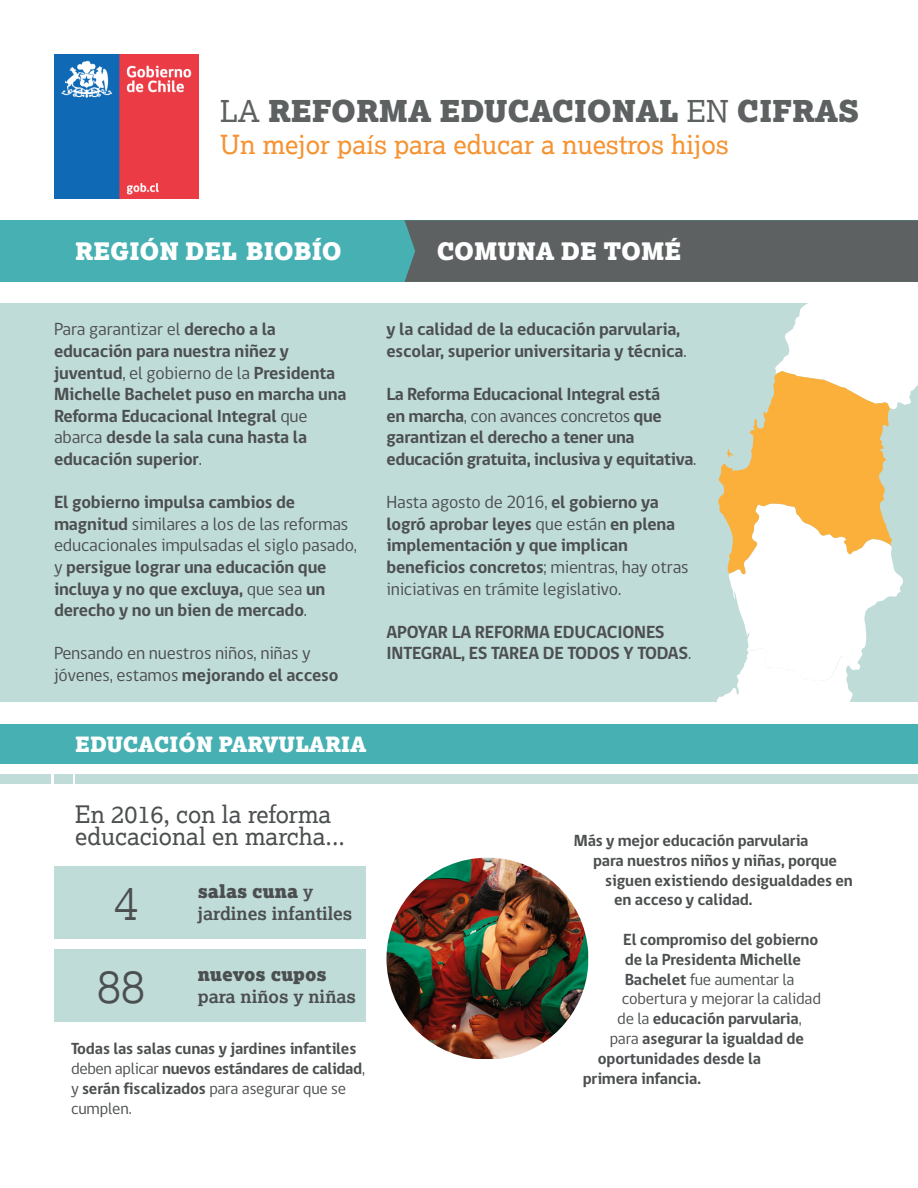
<style>
.page{position:relative;width:918px;height:1188px;background:#fff}
.page>*{position:absolute;margin:0;border:0;box-sizing:border-box;transform-origin:0 0}
.t1{font:300 46.5px/82.9px "Lexia";color:#4c4f50;text-align:center}
.t2{font:900 30px "Lexia";color:#5d6161}
.t3{font:26.25px "Lexia";color:#f69230}
.t4{font:24px/22.5px "Lexia";color:#4c4f50}
.t5{font:900 24px "Lexia";color:#fff}
.t6{font:900 21px "Lexia";color:#fff}
.t7{font:700 18px/21.6px "gob CL";letter-spacing:-.01em;color:#4c4f50}
.t8{font:18px/21.6px "gob CL";letter-spacing:-.01em;color:#4c4f50}
.t9{font:700 18px/21.6px "Lexia";color:#4c4f50}
.t10{font:900 18px "Lexia";color:#4c4f50}
.t11{font:700 16.5px/19.8px "gob CL";letter-spacing:-.01em;color:#4c4f50}
.t12{font:16.5px "gob CL";letter-spacing:-.01em;color:#4c4f50}
.s1{font-weight:400}
.s2{font-weight:700}
.s3{font-weight:900}
</style>
<div class="page">
<div style="left:0;top:303px;width:918px;height:399px;background:#c0dcd9"></div>
<img style="left:54px;top:54px;width:145px;height:145px">
<div style="left:0;top:220px;width:918px;height:62px;background:#46b0b3"></div>
<div style="left:0;top:724px;width:918px;height:39px;background:#46b0b3"></div>
<div style="left:76px;top:774px;width:842px;height:9px;background:#c0dcd9"></div>
<div style="left:54px;top:774px;width:18px;height:9px;background:#c0dcd9"></div>
<div style="left:0;top:774px;width:51px;height:9px;background:#c0dcd9"></div>
<img style="left:387px;top:858px;width:201px;height:201px">
<div style="left:54px;top:866px;width:311px;height:72px;background:#c0dcd9"></div>
<div style="left:54px;top:949px;width:311px;height:72px;background:#c0dcd9"></div>
<div style="left:405px;top:220px;width:513px;height:62px;background:#5d6161"></div>
<svg style="left:717px;top:303px;width:201px;height:399px"></svg>
<hr style="left:0;top:54px;width:1px;height:62px;background:#46b0b3">
<h2 class="t2" style="left:220px;top:91px;width:640px"><span class="s1">LA</span> REFORMA EDUCACIONAL <span class="s1">EN</span> CIFRAS</h2>
<h3 class="t3" style="left:220px;top:128px;width:510px">Un mejor país para educar a nuestros hijos</h3>
<h3 class="t5" style="left:75px;top:236px;width:268px">REGIÓN DEL BIOBÍO</h3>
<h3 class="t5" style="left:437px;top:236px;width:246px">COMUNA DE TOMÉ</h3>
<p class="t7" style="left:54px;top:319px;width:294px"><span class="s1">Para garantizar el</span> derecho a la educación para nuestra niñez y juventud<span class="s1">, el gobierno de la</span> Presidenta<br>Michelle Bachelet puso en marcha una<br>Reforma Educacional Integral <span class="s1">que abarca</span> desde la sala cuna hasta la educación superior<span class="s1">.</span></p>
<p class="t7" style="left:54px;top:492px;width:305px">El gobierno impulsa cambios de magnitud <span class="s1">similares a los de las reformas educacionales impulsadas el siglo pasado, y</span> persigue lograr una educación que incluya y no que excluya, <span class="s1">que sea</span> un derecho y no un bien de mercado<span class="s1">.</span></p>
<p class="t8" style="left:54px;top:643px;width:286px">Pensando en nuestros niños, niñas y jóvenes, estamos <span class="s2">mejorando el acceso</span></p>
<p class="t6" style="left:75px;top:730px;width:293px">EDUCACIÓN PARVULARIA</p>
<p class="t7" style="left:387px;top:319px;width:302px">y la calidad de la educación parvularia, escolar, superior universitaria y técnica<span class="s1">.</span></p>
<p class="t7" style="left:387px;top:384px;width:311px">La Reforma Educacional Integral está<br>en marcha<span class="s1">, con avances concretos</span> que garantizan el derecho a tener una educación gratuita, inclusiva y equitativa<span class="s1">.</span></p>
<p class="t7" style="left:387px;top:492px;width:304px"><span class="s1">Hasta agosto de 2016,</span> el gobierno ya logró aprobar leyes <span class="s1">que están</span> en plena implementación y que implican beneficios concretos<span class="s1">; mientras, hay otras iniciativas en trámite legislativo.</span></p>
<p class="t7" style="left:387px;top:621px;width:306px">APOYAR LA REFORMA EDUCACIONES<br>INTEGRAL, ES TAREA DE TODOS Y TODAS<span class="s1">.</span></p>
<h3 class="t4" style="left:75px;top:802px;width:271px">En 2016, con la reforma educacional en marcha...</h3>
<p class="t9" style="left:198px;top:881px;width:156px"><span class="s3">salas cuna</span> y jardines infantiles</p>
<h1 class="t1" style="left:96px;top:860px;width:51px">4<br>88</h1>
<p class="t10" style="left:198px;top:963px;width:131px">nuevos cupos</p>
<p class="t9" style="left:198px;top:985px;width:160px">para niños y niñas</p>
<p class="t11" style="left:71px;top:1039px;width:296px">Todas las salas cunas y jardines infantiles <span class="s1">deben aplicar</span> nuevos estándares de calidad<span class="s1">, y</span> serán fiscalizados <span class="s1">para asegurar que se cumplen.</span></p>
<p class="t11" style="left:574px;top:831px;width:236px">Más y mejor educación parvularia</p>
<p class="t11" style="left:593px;top:851px;width:245px">para nuestros niños y niñas, porque</p>
<p class="t11" style="left:605px;top:871px;width:249px">siguen existiendo desigualdades en</p>
<p class="t11" style="left:614px;top:890px;width:140px">en acceso y calidad.</p>
<p class="t11" style="left:623px;top:930px;width:197px">El compromiso del gobierno</p>
<p class="t11" style="left:625px;top:950px;width:178px">de la Presidenta Michelle</p>
<p class="t12" style="left:625px;top:968px;width:171px"><span class="s2">Bachelet</span> fue aumentar la</p>
<p class="t12" style="left:622px;top:988px;width:201px">cobertura y mejorar la calidad</p>
<p class="t11" style="left:617px;top:1009px;width:186px"><span class="s1">de la</span> educación parvularia<span class="s1">,</span></p>
<p class="t11" style="left:610px;top:1029px;width:196px"><span class="s1">para</span> asegurar la igualdad de</p>
<p class="t11" style="left:598px;top:1049px;width:165px">oportunidades desde la</p>
<p class="t11" style="left:583px;top:1069px;width:120px">primera infancia.</p>
</div>
